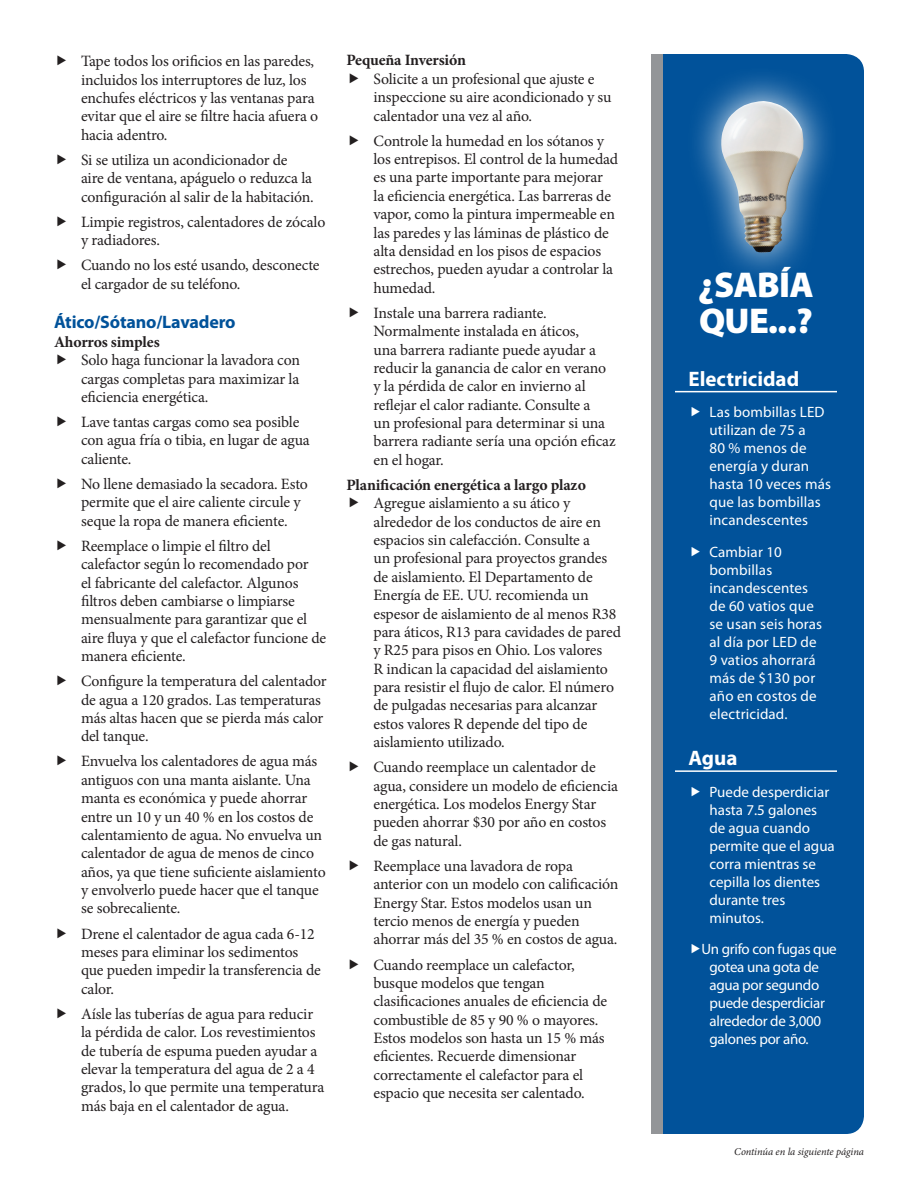
<style>
.page{position:relative;width:918px;height:1188px;background:#fff}
.page>*{position:absolute;margin:0;border:0;box-sizing:border-box;transform-origin:0 0}
.Headline{font:900 36px/36px "Myriad Pro";letter-spacing:-.02em;color:#fff}
.Subhead{font:700 21px "Myriad Pro";color:#fff}
.Subhead-2{font:700 18px "Myriad Pro";letter-spacing:-.01em;color:#01529a}
.Minion_Pro_Regular{font:15.75px/18.3px "Minion Pro";letter-spacing:-.01em;color:#231f20}
.Minion_Pro_Regular-2{font:700 15.75px "Minion Pro";letter-spacing:-.01em;color:#231f20}
.Callout_Bullets{font:15px/18px "Myriad Pro";color:#fff}
.Subhead-3{font:15px/18px "Myriad Pro";letter-spacing:.01em;color:#fff}
.Callout_Bullets-2{font:15px/18px "Myriad Pro";letter-spacing:-.02em;color:#fff}
.Body{font:italic 10.5px "Minion Pro";letter-spacing:-.01em;color:#231f20}
</style>
<div class="page">
<div style="left:663px;top:54px;width:201px;height:1080px;background:#01529a"></div>
<div style="left:651px;top:54px;width:12px;height:1080px;background:#939598"></div>
<hr style="left:675px;top:391px;width:162px;height:1px;background:#fff">
<hr style="left:675px;top:770px;width:162px;height:2px;background:#fff">
<svg style="left:686px;top:65px;width:153px;height:223px;background:#0e5b9f"></svg>
<img style="left:721px;top:101px;width:83px;height:152px">
<svg style="left:692px;top:407px;width:25px;height:11px"></svg>
<svg style="left:692px;top:546px;width:25px;height:11px"></svg>
<svg style="left:692px;top:786px;width:8px;height:10px"></svg>
<svg style="left:692px;top:944px;width:8px;height:9px"></svg>
<p class="Minion_Pro_Regular" style="left:81px;top:52px;width:239px">Tape todos los orificios en las paredes, incluidos los interruptores de luz, los enchufes eléctricos y las ventanas para evitar que el aire se filtre hacia afuera o hacia adentro.</p>
<p class="Minion_Pro_Regular" style="left:81px;top:151px;width:234px">Si se utiliza un acondicionador de aire de ventana, apáguelo o reduzca la configuración al salir de la habitación.</p>
<p class="Minion_Pro_Regular" style="left:81px;top:213px;width:246px">Limpie registros, calentadores de zócalo y radiadores.</p>
<p class="Minion_Pro_Regular" style="left:81px;top:256px;width:240px">Cuando no los esté usando, desconecte el cargador de su teléfono.</p>
<p class="Subhead-2" style="left:54px;top:311px;width:183px">Ático/Sótano/Lavadero</p>
<p class="Minion_Pro_Regular-2" style="left:54px;top:331px;width:107px">Ahorros simples</p>
<p class="Minion_Pro_Regular" style="left:81px;top:351px;width:221px;text-align:justify">Solo haga funcionar la lavadora con cargas completas para maximizar la eficiencia energética.</p>
<p class="Minion_Pro_Regular" style="left:81px;top:413px;width:230px">Lave tantas cargas como sea posible con agua fría o tibia, en lugar de agua caliente.</p>
<p class="Minion_Pro_Regular" style="left:81px;top:475px;width:228px">No llene demasiado la secadora. Esto permite que el aire caliente circule y seque la ropa de manera eficiente.</p>
<p class="Minion_Pro_Regular" style="left:81px;top:537px;width:247px">Reemplace o limpie el filtro del calefactor según lo recomendado por<br>el fabricante del calefactor. Algunos filtros deben cambiarse o limpiarse mensualmente para garantizar que el aire fluya y que el calefactor funcione de manera eficiente.</p>
<p class="Minion_Pro_Regular" style="left:81px;top:672px;width:247px">Configure la temperatura del calentador de agua a 120 grados. Las temperaturas más altas hacen que se pierda más calor del tanque.</p>
<p class="Minion_Pro_Regular" style="left:81px;top:752px;width:246px">Envuelva los calentadores de agua más antiguos con una manta aislante. Una manta es económica y puede ahorrar entre un 10 y un 40 % en los costos de calentamiento de agua. No envuelva un calentador de agua de menos de cinco años, ya que tiene suficiente aislamiento y envolverlo puede hacer que el tanque se sobrecaliente.</p>
<p class="Minion_Pro_Regular" style="left:81px;top:925px;width:241px">Drene el calentador de agua cada 6-12 meses para eliminar los sedimentos que pueden impedir la transferencia de calor.</p>
<p class="Minion_Pro_Regular" style="left:81px;top:1005px;width:245px">Aísle las tuberías de agua para reducir la pérdida de calor. Los revestimientos de tubería de espuma pueden ayudar a elevar la temperatura del agua de 2 a 4 grados, lo que permite una temperatura más baja en el calentador de agua.</p>
<p class="Minion_Pro_Regular-2" style="left:346px;top:49px;width:121px">Pequeña Inversión</p>
<p class="Minion_Pro_Regular" style="left:374px;top:70px;width:240px">Solicite a un profesional que ajuste e inspeccione su aire acondicionado y su calentador una vez al año.</p>
<p class="Minion_Pro_Regular" style="left:374px;top:132px;width:246px">Controle la humedad en los sótanos y los entrepisos. El control de la humedad es una parte importante para mejorar<br>la eficiencia energética. Las barreras de vapor, como la pintura impermeable en las paredes y las láminas de plástico de alta densidad en los pisos de espacios estrechos, pueden ayudar a controlar la humedad.</p>
<p class="Minion_Pro_Regular" style="left:374px;top:304px;width:244px">Instale una barrera radiante.<br>Normalmente instalada en áticos,<br>una barrera radiante puede ayudar a reducir la ganancia de calor en verano y la pérdida de calor en invierno al reflejar el calor radiante. Consulte a<br>un profesional para determinar si una barrera radiante sería una opción eficaz en el hogar.</p>
<p class="Minion_Pro_Regular-2" style="left:346px;top:474px;width:241px">Planificación energética a largo plazo</p>
<p class="Minion_Pro_Regular" style="left:374px;top:494px;width:249px">Agregue aislamiento a su ático y alrededor de los conductos de aire en espacios sin calefacción. Consulte a<br>un profesional para proyectos grandes de aislamiento. El Departamento de Energía de EE. UU. recomienda un espesor de aislamiento de al menos R38 para áticos, R13 para cavidades de pared y R25 para pisos en Ohio. Los valores<br>R indican la capacidad del aislamiento para resistir el flujo de calor. El número de pulgadas necesarias para alcanzar estos valores R depende del tipo de aislamiento utilizado.</p>
<p class="Minion_Pro_Regular" style="left:374px;top:758px;width:246px">Cuando reemplace un calentador de agua, considere un modelo de eficiencia energética. Los modelos Energy Star pueden ahorrar $30 por año en costos de gas natural.</p>
<p class="Minion_Pro_Regular" style="left:374px;top:857px;width:246px">Reemplace una lavadora de ropa anterior con un modelo con calificación Energy Star. Estos modelos usan un tercio menos de energía y pueden ahorrar más del 35 % en costos de agua.</p>
<p class="Minion_Pro_Regular" style="left:374px;top:955px;width:235px">Cuando reemplace un calefactor, busque modelos que tengan clasificaciones anuales de eficiencia de combustible de 85 y 90 % o mayores.<br>Estos modelos son hasta un 15 % más eficientes. Recuerde dimensionar correctamente el calefactor para el espacio que necesita ser calentado.</p>
<p class="Headline" style="left:698px;top:265px;width:117px">¿SABÍA<br>QUE...?</p>
<p class="Subhead" style="left:688px;top:365px;width:112px">Electricidad</p>
<p class="Callout_Bullets" style="left:710px;top:403px;width:123px">Las bombillas LED utilizan de 75 a<br>80 % menos de energía y duran hasta 10 veces más que las bombillas incandescentes</p>
<p class="Subhead-3" style="left:710px;top:542px;width:114px">Cambiar 10 bombillas incandescentes de 60 vatios que se usan seis horas al día por LED de<br>9 vatios ahorrará más de $130 por año en costos de electricidad.</p>
<p class="Subhead" style="left:688px;top:744px;width:51px">Agua</p>
<p class="Callout_Bullets" style="left:710px;top:782px;width:127px">Puede desperdiciar hasta 7.5 galones de agua cuando permite que el agua corra mientras se cepilla los dientes durante tres minutos.</p>
<p class="Callout_Bullets-2" style="left:710px;top:940px;width:129px;text-indent:-8px">Un grifo con fugas que gotea una gota de agua por segundo puede desperdiciar alrededor de 3,000 galones por año.</p>
<p class="Body" style="left:734px;top:1145px;width:131px">Continúa en la siguiente página</p>
</div>
